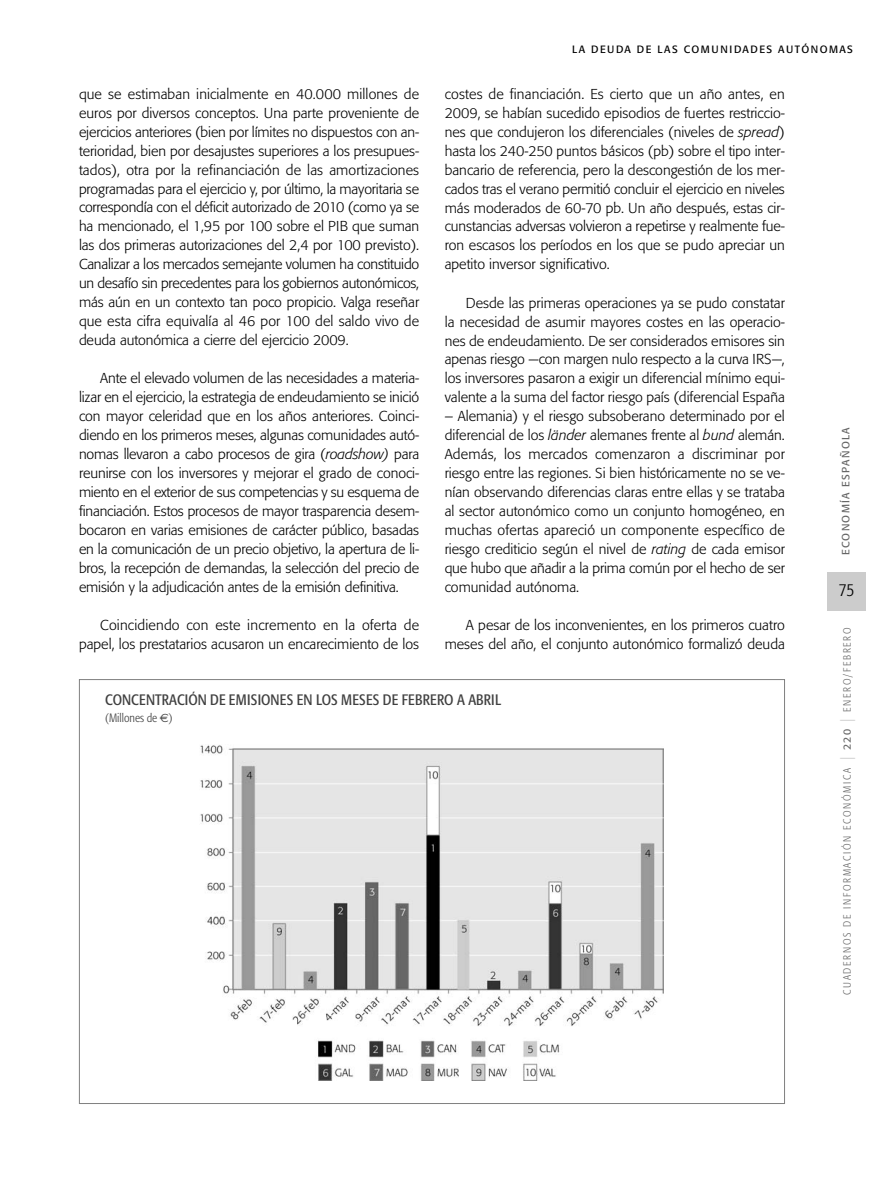
<style>
.page{position:relative;width:893px;height:1191px;background:#fff}
.page>*{position:absolute;margin:0;border:0;box-sizing:border-box;transform-origin:0 0}
.t1{font:300 condensed 18px "Formata";color:#000}
.t2{font:condensed 15px "Formata";letter-spacing:.01em;color:#404040}
.t3{font:300 14.25px/18.9px "Formata";color:#000;text-align:justify}
.t4{font:300 condensed 12px "Formata";color:#404040}
.t5{font:300 condensed 10.5px "Formata";letter-spacing:.165em;color:#666}
.t6{font:10.5px "Formata";letter-spacing:.14em;color:#000}
.t7{font:10.5px "Formata";letter-spacing:.13em;color:#666}
.s1{font-style:italic}
.s2{font-family:"Euro Sans";font-weight:400;font-stretch:normal}
.s3{font-stretch:normal;font-size:15px;color:#ccc}
.s4{font-weight:400;font-stretch:normal}
</style>
<div class="page">
<svg style="left:78px;top:572px;width:788px;height:532px"></svg>
<p class="t6" style="left:572px;top:45px;width:282px">LA DEUDA DE LAS COMUNIDADES AUTÓNOMAS</p>
<p class="t3" style="left:79px;top:85px;width:342px">que se estimaban inicialmente en 40.000 millones de euros por diversos conceptos. Una parte proveniente de ejercicios anteriores (bien por límites no dispuestos con an&shy;terioridad, bien por desajustes superiores a los presupues&shy;tados), otra por la refinanciación de las amortizaciones programadas para el ejercicio y, por último, la mayoritaria se correspondía con el déficit autorizado de 2010 (como ya se ha mencionado, el 1,95 por 100 sobre el PIB que suman las dos primeras autorizaciones del 2,4 por 100 previsto).<br>Canalizar a los mercados semejante volumen ha constituido un desafío sin precedentes para los gobiernos autonómicos, más aún en un contexto tan poco propicio. Valga reseñar que esta cifra equivalía al 46 por 100 del saldo vivo de deuda autonómica a cierre del ejercicio 2009.</p>
<p class="t3" style="left:79px;top:370px;width:342px;text-indent:21px">Ante el elevado volumen de las necesidades a materia&shy;lizar en el ejercicio, la estrategia de endeudamiento se inició con mayor celeridad que en los años anteriores. Coinci&shy;diendo en los primeros meses, algunas comunidades autó&shy;nomas llevaron a cabo procesos de gira (<span class="s1">roadshow)</span> para reunirse con los inversores y mejorar el grado de conoci&shy;miento en el exterior de sus competencias y su esquema de financiación. Estos procesos de mayor trasparencia desem&shy;bocaron en varias emisiones de carácter público, basadas en la comunicación de un precio objetivo, la apertura de li&shy;bros, la recepción de demandas, la selección del precio de emisión y la adjudicación antes de la emisión definitiva.</p>
<p class="t3" style="left:79px;top:617px;width:342px;text-align:right">Coincidiendo con este incremento en la oferta de papel, los prestatarios acusaron un encarecimiento de los</p>
<p class="t3" style="left:445px;top:85px;width:342px">costes de financiación. Es cierto que un año antes, en 2009, se habían sucedido episodios de fuertes restriccio&shy;nes que condujeron los diferenciales (niveles de <span class="s1">spread</span>) hasta los 240-250 puntos básicos (pb) sobre el tipo inter&shy;bancario de referencia, pero la descongestión de los mer&shy;cados tras el verano permitió concluir el ejercicio en niveles más moderados de 60-70 pb. Un año después, estas cir&shy;cunstancias adversas volvieron a repetirse y realmente fue&shy;ron escasos los períodos en los que se pudo apreciar un apetito inversor significativo.</p>
<p class="t3" style="left:445px;top:294px;width:342px;text-indent:21px">Desde las primeras operaciones ya se pudo constatar la necesidad de asumir mayores costes en las operacio&shy;nes de endeudamiento. De ser considerados emisores sin apenas riesgo –con margen nulo respecto a la curva IRS–, los inversores pasaron a exigir un diferencial mínimo equi&shy;valente a la suma del factor riesgo país (diferencial España</p>
<p class="t3" style="left:445px;top:408px;width:342px">– Alemania) y el riesgo subsoberano determinado por el diferencial de los <span class="s1">länder</span> alemanes frente al <span class="s1">bund</span> alemán.<br>Además, los mercados comenzaron a discriminar por riesgo entre las regiones. Si bien históricamente no se ve&shy;nían observando diferencias claras entre ellas y se trataba al sector autonómico como un conjunto homogéneo, en muchas ofertas apareció un componente específico de riesgo crediticio según el nivel de <span class="s1">rating</span> de cada emisor que hubo que añadir a la prima común por el hecho de ser comunidad autónoma.</p>
<p class="t3" style="left:445px;top:617px;width:342px;text-align:right">A pesar de los inconvenientes, en los primeros cuatro meses del año, el conjunto autonómico formalizó deuda</p>
<p class="t2" style="left:105px;top:694px;width:398px">CONCENTRACIÓN DE EMISIONES EN LOS MESES DE FEBRERO A ABRIL</p>
<p class="t4" style="left:105px;top:713px;width:69px">(Millones de <span class="s2">€</span>)</p>
<p class="t7" style="left:841px;top:555px;width:129px;rotate:-90deg">ECONOMÍA ESPAÑOLA</p>
<p class="t1" style="left:839px;top:582px;width:17px">75</p>
<p class="t5" style="left:843px;top:994px;width:369px;rotate:-90deg">CUADERNOS DE INFORMACIÓN ECONÓMICA <span class="s3">|</span> <span class="s4">220</span> <span class="s3">|</span> ENERO/FEBRERO</p>
</div>
